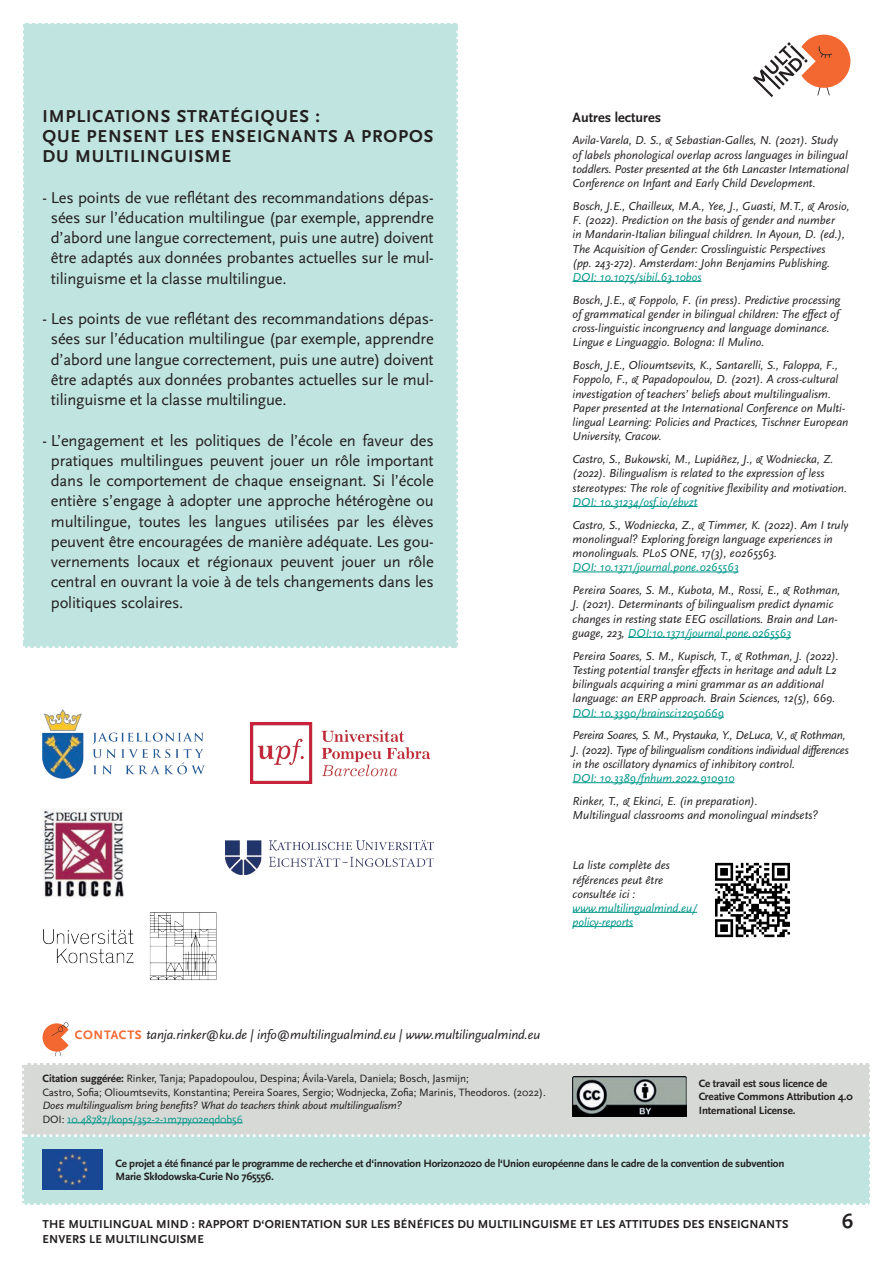
<style>
.page{position:relative;width:893px;height:1263px;background:#fff}
.page>*{position:absolute;margin:0;border:0;box-sizing:border-box;transform-origin:0 0}
.t1{font:700 21px "Scala Sans";color:#231f20}
.t2{font:700 18px/20.2px "Scala Sans";letter-spacing:.05em;color:#231f20}
.t3{font:16.5px/20.2px "Scala Sans";letter-spacing:-.01em;color:#231f20;text-align:justify}
.t4{font:700 14.25px "Scala Sans";color:#231f20}
.t5{font:italic 13.5px "Scala Sans";letter-spacing:-.01em;color:#231f20}
.t6{font:italic 12px/14.2px "Scala Sans";color:#231f20}
.t7{font:italic 12px/14.2px "Scala Sans";color:#00968a}
.t8{font:italic 12px/14.2px "Scala Sans";letter-spacing:-.02em;color:#231f20}
.t9{font:700 12px/15px "Scala Sans";letter-spacing:.015em;color:#231f20}
.t10{font:700 11.1px/13.5px "Scala Sans";letter-spacing:-.02em;color:#231f20}
.t11{font:11.1px/13.5px "Scala Sans";letter-spacing:-.01em;color:#231f20}
.t12{font:italic 11.1px/13.5px "Scala Sans";letter-spacing:-.01em;color:#231f20}
.s1{color:#00968a}
.s2{font-weight:700;font-style:normal;font-size:12.9px;color:#f26830}
.s3{font-weight:700}
.s4{font-style:normal}
.s5{font-style:normal;color:#00968a}
</style>
<div class="page">
<div style="left:23px;top:23px;width:435px;height:625px;background:#c0e4df"></div>
<svg style="left:752px;top:34px;width:98px;height:63px"></svg>
<img style="left:251px;top:722px;width:178px;height:62px">
<hr style="left:573px;top:281px;width:128px;height:1px;background:#00968a">
<hr style="left:573px;top:506px;width:125px;height:1px;background:#00968a">
<hr style="left:573px;top:572px;width:166px;height:1px;background:#00968a">
<hr style="left:628px;top:637px;width:163px;height:1px;background:#00968a">
<hr style="left:573px;top:717px;width:151px;height:1px;background:#00968a">
<hr style="left:573px;top:782px;width:161px;height:1px;background:#00968a">
<img style="left:715px;top:862px;width:75px;height:76px">
<hr style="left:573px;top:912px;width:124px;height:1px;background:#00968a">
<hr style="left:573px;top:926px;width:60px;height:1px;background:#00968a">
<img style="left:43px;top:912px;width:174px;height:68px">
<svg style="left:43px;top:1022px;width:26px;height:34px"></svg>
<img style="left:43px;top:709px;width:161px;height:69px">
<img style="left:225px;top:840px;width:209px;height:34px">
<img style="left:43px;top:809px;width:81px;height:89px">
<svg style="left:22px;top:1063px;width:848px;height:142px;background:#c4d7d4"></svg>
<h2 class="t2" style="left:43px;top:106px;width:392px">IMPLICATIONS STRATÉGIQUES :<br>QUE PENSENT LES ENSEIGNANTS A PROPOS<br>DU MULTILINGUISME</h2>
<p class="t3" style="left:51px;top:187px;width:384px;text-indent:-8px">- Les points de vue reflétant des recommandations dépas&shy;sées sur l’éducation multilingue (par exemple, apprendre d’abord une langue correctement, puis une autre) doivent être adaptés aux données probantes actuelles sur le mul&shy;tilinguisme et la classe multilingue.</p>
<p class="t3" style="left:51px;top:309px;width:384px;text-indent:-8px">- Les points de vue reflétant des recommandations dépas&shy;sées sur l’éducation multilingue (par exemple, apprendre d’abord une langue correctement, puis une autre) doivent être adaptés aux données probantes actuelles sur le mul&shy;tilinguisme et la classe multilingue.</p>
<p class="t3" style="left:51px;top:430px;width:384px;text-indent:-8px">- L’engagement et les politiques de l’école en faveur des pratiques multilingues peuvent jouer un rôle important dans le comportement de chaque enseignant. Si l’école entière s’engage à adopter une approche hétérogène ou multilingue, toutes les langues utilisées par les élèves peuvent être encouragées de manière adéquate. Les gou&shy;vernements locaux et régionaux peuvent jouer un rôle central en ouvrant la voie à de tels changements dans les politiques scolaires.</p>
<p class="t4" style="left:573px;top:109px;width:90px">Autres lectures</p>
<p class="t6" style="left:573px;top:133px;width:278px">Avila-Varela, D. S., &amp; Sebastian-Galles, N. (2021). Study of labels phonological overlap across languages in bilingual toddlers. Poster presented at the 6th Lancaster International Conference on Infant and Early Child Development.</p>
<p class="t6" style="left:573px;top:199px;width:279px">Bosch, J.E., Chailleux, M.A., Yee, J., Guasti, M.T., &amp; Arosio, F. (2022). Prediction on the basis of gender and number<br>in Mandarin-Italian bilingual children. In Ayoun, D. (ed.), The Acquisition of Gender: Crosslinguistic Perspectives<br>(pp. 243-272). Amsterdam: John Benjamins Publishing.</p>
<p class="t7" style="left:573px;top:270px;width:130px">DOI: 10.1075/sibil.63.10bos</p>
<p class="t6" style="left:573px;top:293px;width:269px">Bosch, J.E., &amp; Foppolo, F. (in press). Predictive processing of grammatical gender in bilingual children: The effect of cross-linguistic incongruency and language dominance.<br>Lingue e Linguaggio. Bologna: Il Mulino.</p>
<p class="t6" style="left:573px;top:358px;width:277px">Bosch, J.E., Olioumtsevits, K., Santarelli, S., Faloppa, F., Foppolo, F., &amp; Papadopoulou, D. (2021). A cross-cultural investigation of teachers’ beliefs about multilingualism.<br>Paper presented at the International Conference on Multi&shy;lingual Learning: Policies and Practices, Tischner European University, Cracow.</p>
<p class="t6" style="left:573px;top:452px;width:276px">Castro, S., Bukowski, M., Lupiáñez, J., &amp; Wodniecka, Z. (2022). Bilingualism is related to the expression of less stereotypes: The role of cognitive flexibility and motivation.</p>
<p class="t7" style="left:573px;top:495px;width:127px">DOI: 10.31234/osf.io/ebvzt</p>
<p class="t6" style="left:573px;top:518px;width:277px">Castro, S., Wodniecka, Z., &amp; Timmer, K. (2022). Am I truly monolingual? Exploring foreign language experiences in monolinguals. PLoS ONE, 17(3), e0265563.</p>
<p class="t7" style="left:573px;top:561px;width:167px">DOI: 10.1371/journal.pone.0265563</p>
<p class="t6" style="left:573px;top:583px;width:269px">Pereira Soares, S. M., Kubota, M., Rossi, E., &amp; Rothman, J. (2021). Determinants of bilingualism predict dynamic changes in resting state EEG oscillations. Brain and Lan&shy;guage, 223, <span class="s1">DOI:10.1371/journal.pone.0265563</span></p>
<p class="t6" style="left:573px;top:649px;width:268px">Pereira Soares, S. M., Kupisch, T., &amp; Rothman, J. (2022).<br>Testing potential transfer effects in heritage and adult L2 bilinguals acquiring a mini grammar as an additional language: an ERP approach. Brain Sciences, 12(5), 669.</p>
<p class="t7" style="left:573px;top:706px;width:153px">DOI: 10.3390/brainsci12050669</p>
<p class="t8" style="left:573px;top:729px;width:278px">Pereira Soares, S. M., Prystauka, Y., DeLuca, V., &amp; Rothman,<br>J. (2022). Type of bilingualism conditions individual differences in the oscillatory dynamics of inhibitory control.</p>
<p class="t7" style="left:573px;top:771px;width:163px">DOI: 10.3389/fnhum.2022.910910</p>
<p class="t6" style="left:573px;top:794px;width:247px">Rinker, T., &amp; Ekinci, E. (in preparation).<br>Multilingual classrooms and monolingual mindsets?</p>
<p class="t6" style="left:573px;top:858px;width:99px">La liste complète des références peut être consultée ici :</p>
<p class="t7" style="left:573px;top:901px;width:126px">www.multilingualmind.eu/ policy-reports</p>
<p class="t5" style="left:75px;top:1027px;width:467px"><span class="s2">CONTACTS</span> tanja.rinker@ku.de | info@multilingualmind.eu | www.multilingualmind.eu</p>
<p class="t11" style="left:43px;top:1072px;width:505px"><span class="s3">Citation suggérée:</span> Rinker, Tanja; Papadopoulou, Despina; Ávila-Varela, Daniela; Bosch, Jasmijn;<br>Castro, Sofia; Olioumtsevits, Konstantina; Pereira Soares, Sergio; Wodniecka, Zofia; Marinis, Theodoros. (2022).</p>
<p class="t12" style="left:43px;top:1099px;width:361px">Does multilingualism bring benefits? What do teachers think about multilingualism?<br><span class="s4">DOI:</span> <span class="s5">10.48787/kops/352-2-1m7py02eqd0b56</span></p>
<p class="t10" style="left:699px;top:1077px;width:155px">Ce travail est sous licence de<br>Creative Commons Attribution 4.0<br>International License.</p>
<p class="t10" style="left:116px;top:1156px;width:670px">Ce projet a été financé par le programme de recherche et d‘innovation Horizon2020 de l‘Union européenne dans le cadre de la convention de subvention<br>Marie SkIodowska-Curie No 765556.</p>
<p class="t9" style="left:43px;top:1217px;width:747px">THE MULTILINGUAL MIND : RAPPORT D‘ORIENTATION SUR LES BÉNÉFICES DU MULTILINGUISME ET LES ATTITUDES DES ENSEIGNANTS<br>ENVERS LE MULTILINGUISME</p>
<h1 class="t1" style="left:842px;top:1210px;width:13px">6</h1>
</div>
